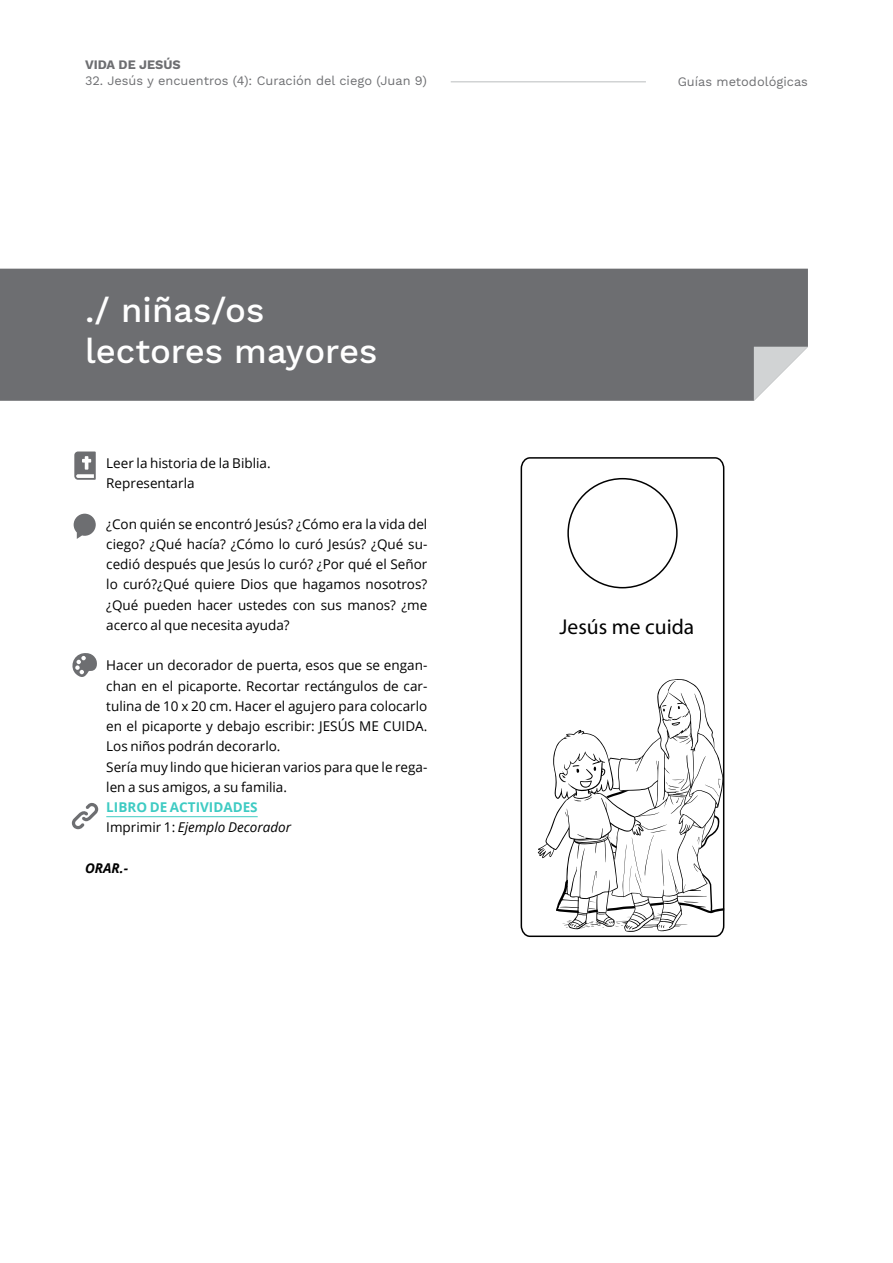
<style>
.page{position:relative;width:893px;height:1263px;background:#fff}
.page>*{position:absolute;margin:0;border:0;box-sizing:border-box;transform-origin:0 0}
.t1{font:500 34.5px/41.4px "Work Sans";color:#fff}
.t2{font:21.6px "Myriad Pro";color:#000}
.t3{font:13.5px/20.2px "Open Sans";color:#000}
.t4{font:700 13.5px/20.2px "Open Sans";color:#3ecbc3}
.t5{font:italic 700 13.5px "Open Sans";color:#000}
.t6{font:12.75px "Work Sans";color:#6d6e71}
.t7{font:700 12.75px "Work Sans";color:#6d6e71}
.s1{font-weight:400;color:#000}
.s2{font-weight:400;font-style:italic;color:#000}
</style>
<div class="page">
<div style="left:0;top:269px;width:808px;height:132px;background:#6d6e71"></div>
<svg style="left:754px;top:347px;width:54px;height:54px"></svg>
<hr style="left:106px;top:816px;width:152px;height:1px;background:#3ecbc3">
<svg style="left:74px;top:514px;width:22px;height:25px"></svg>
<svg style="left:74px;top:451px;width:22px;height:29px"></svg>
<svg style="left:72px;top:653px;width:25px;height:24px"></svg>
<hr style="left:451px;top:81px;width:195px;height:2px;background:#d1d3d4">
<svg style="left:72px;top:802px;width:26px;height:27px"></svg>
<svg style="left:520px;top:457px;width:205px;height:481px"></svg>
<p class="t7" style="left:85px;top:58px;width:97px">VIDA DE JESÚS</p>
<p class="t6" style="left:85px;top:73px;width:343px">32. Jesús y encuentros (4): Curación del ciego (Juan 9)</p>
<h1 class="t1" style="left:85px;top:291px;width:294px">./ niñas/os lectores mayores</h1>
<p class="t3" style="left:106px;top:452px;width:166px">Leer la historia de la Biblia.<br>Representarla</p>
<p class="t3" style="left:106px;top:513px;width:323px;text-align:justify">¿Con quién se encontró Jesús? ¿Cómo era la vida del ciego? ¿Qué hacía? ¿Cómo lo curó Jesús? ¿Qué su&shy;cedió después que Jesús lo curó? ¿Por qué el Señor lo curó?¿Qué quiere Dios que hagamos nosotros? ¿Qué pueden hacer ustedes con sus manos? ¿me acerco al que necesita ayuda?</p>
<p class="t3" style="left:106px;top:655px;width:323px">Hacer un decorador de puerta, esos que se engan&shy;chan en el picaporte. Recortar rectángulos de car&shy;tulina de 10 x 20 cm. Hacer el agujero para colocarlo en el picaporte y debajo escribir: JESÚS ME CUIDA.<br>Los niños podrán decorarlo.<br>Sería muy lindo que hicieran varios para que le rega&shy;len a sus amigos, a su familia.</p>
<p class="t4" style="left:106px;top:797px;width:186px">LIBRO DE ACTIVIDADES<br><span class="s1">Imprimir 1:</span> <span class="s2">Ejemplo Decorador</span></p>
<p class="t5" style="left:85px;top:858px;width:44px">ORAR.-</p>
<p class="t6" style="left:678px;top:74px;width:132px">Guías metodológicas</p>
<h2 class="t2" style="left:560px;top:614px;width:136px">Jesús me cuida</h2>
</div>
